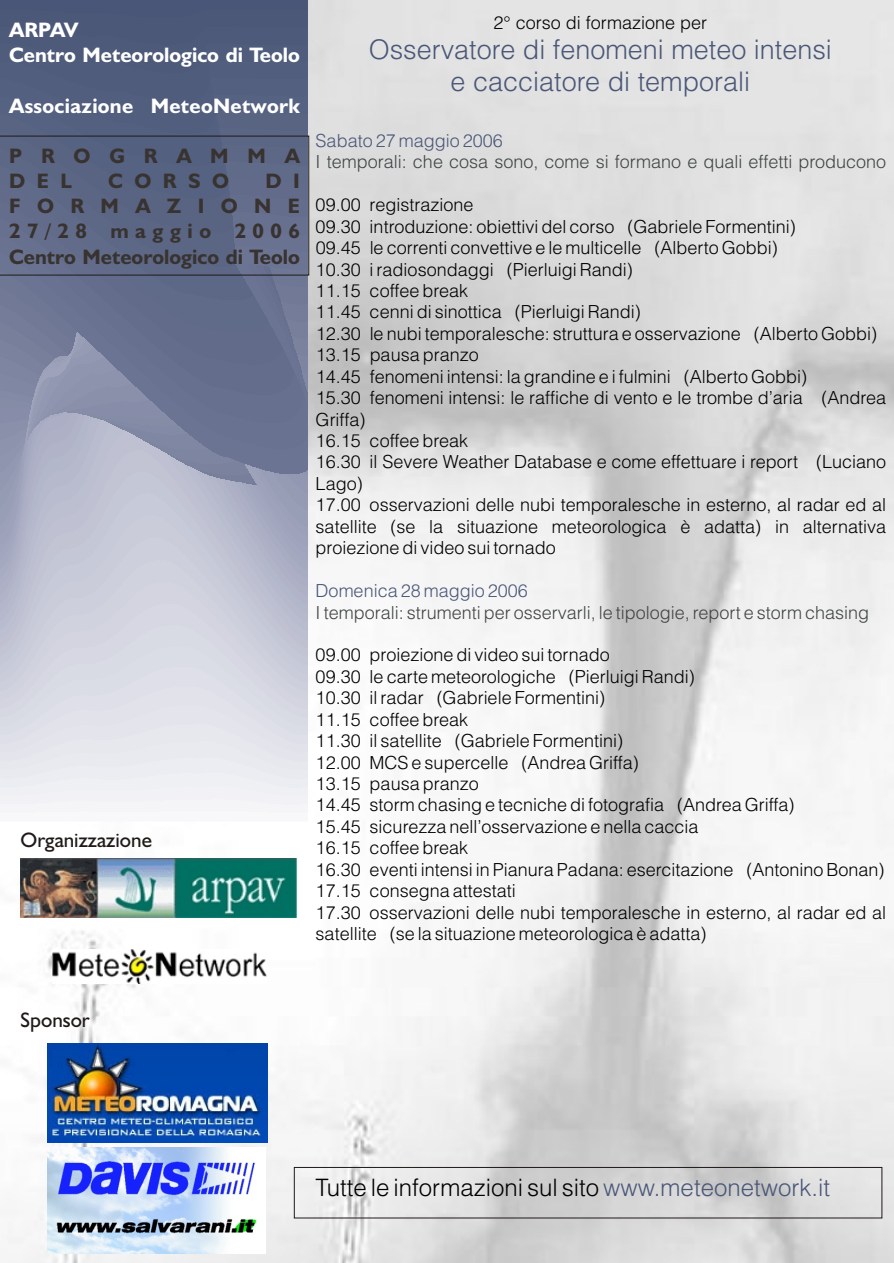
<style>
.page{position:relative;width:894px;height:1263px;background:#fff}
.page>*{position:absolute;margin:0;border:0;box-sizing:border-box;transform-origin:0 0}
.t1{font:300 27px/32.1px "Helv";color:#4a5778;text-align:center}
.t2{font:300 24px "Helv";color:#000}
.t3{font:700 21px/25.2px "Humanst 521 BT";letter-spacing:.31em;color:#383330;text-align:justify}
.t4{font:700 21px/25.2px "Humanst 521 BT";color:#fff}
.t5{font:21px "Humanst 521 BT";color:#1f1a17}
.t6{font:700 21px/25.2px "Humanst 521 BT";letter-spacing:.895em;color:#383330}
.t7{font:300 18px/21.5px "Helv";color:#000}
.t8{font:300 18px "Helv";color:#404545}
.t9{font:300 18px "Helv";color:#4a5778}
.s1{color:#4a5778}
</style>
<div class="page">
<img style="left:7px;top:0;width:887px;height:1263px">
<img style="left:20px;top:859px;width:277px;height:59px">
<img style="left:53px;top:950px;width:213px;height:34px">
<div style="left:294px;top:1167px;width:588px;height:51px;border:1px solid #1f1a17"></div>
<img style="left:48px;top:1044px;width:219px;height:98px">
<img style="left:48px;top:1147px;width:218px;height:106px">
<svg style="left:0;top:0;width:308px;height:821px;background:#9da3b7"></svg>
<svg style="left:0;top:136px;width:309px;height:139px;background:#5d6786"></svg>
<p class="t4" style="left:9px;top:19px;width:292px">ARPAV<br>Centro Meteorologico di Teolo</p>
<p class="t4" style="left:9px;top:94px;width:292px">Associazione MeteoNetwork</p>
<p class="t6" style="left:9px;top:145px;width:292px">PROGRAMMA<br>DEL</p>
<p class="t3" style="left:108px;top:170px;width:122px">CORSO</p>
<p class="t3" style="left:9px;top:170px;width:292px;text-indent:256px">D I FORMAZIONE 27/28 maggio 2006<br>Centro Meteorologico di Teolo</p>
<p class="t5" style="left:21px;top:831px;width:133px">Organizzazione</p>
<p class="t7" style="left:494px;top:11px;width:215px">2° corso di formazione per</p>
<h1 class="t1" style="left:369px;top:33px;width:465px">Osservatore di fenomeni meteo intensi e cacciatore di temporali</h1>
<p class="t9" style="left:316px;top:129px;width:189px">Sabato 27 maggio 2006</p>
<p class="t8" style="left:316px;top:151px;width:572px">I temporali: che cosa sono, come si formano e quali effetti producono</p>
<p class="t7" style="left:316px;top:194px;width:572px">09.00 registrazione<br>09.30 introduzione: obiettivi del corso (Gabriele Formentini)<br>09.45 le correnti convettive e le multicelle (Alberto Gobbi)<br>10.30 i radiosondaggi (Pierluigi Randi)<br>11.15 coffee break<br>11.45 cenni di sinottica (Pierluigi Randi)<br>12.30 le nubi temporalesche: struttura e osservazione (Alberto Gobbi)<br>13.15 pausa pranzo<br>14.45 fenomeni intensi: la grandine e i fulmini (Alberto Gobbi)<br>15.30 fenomeni intensi: le raffiche di vento e le trombe d’aria (Andrea Griffa)<br>16.15 coffee break<br>16.30 il Severe Weather Database e come effettuare i report (Luciano Lago)<br>17.00 osservazioni delle nubi temporalesche in esterno, al radar ed al satellite (se la situazione meteorologica è adatta) in alternativa proiezione di video sui tornado</p>
<p class="t9" style="left:316px;top:579px;width:214px">Domenica 28 maggio 2006</p>
<p class="t8" style="left:316px;top:601px;width:555px">I temporali: strumenti per osservarli, le tipologie, report e storm chasing</p>
<p class="t7" style="left:316px;top:644px;width:572px">09.00 proiezione di video sui tornado<br>09.30 le carte meteorologiche (Pierluigi Randi)<br>10.30 il radar (Gabriele Formentini)<br>11.15 coffee break<br>11.30 il satellite (Gabriele Formentini)<br>12.00 MCS e supercelle (Andrea Griffa)<br>13.15 pausa pranzo<br>14.45 storm chasing e tecniche di fotografia (Andrea Griffa)<br>15.45 sicurezza nell’osservazione e nella caccia<br>16.15 coffee break<br>16.30 eventi intensi in Pianura Padana: esercitazione (Antonino Bonan)<br>17.15 consegna attestati<br>17.30 osservazioni delle nubi temporalesche in esterno, al radar ed al satellite (se la situazione meteorologica è adatta)</p>
<p class="t5" style="left:21px;top:1011px;width:71px">Sponsor</p>
<h2 class="t2" style="left:316px;top:1173px;width:516px">Tutte le informazioni sul sito <span class="s1">www.meteonetwork.it</span></h2>
</div>
